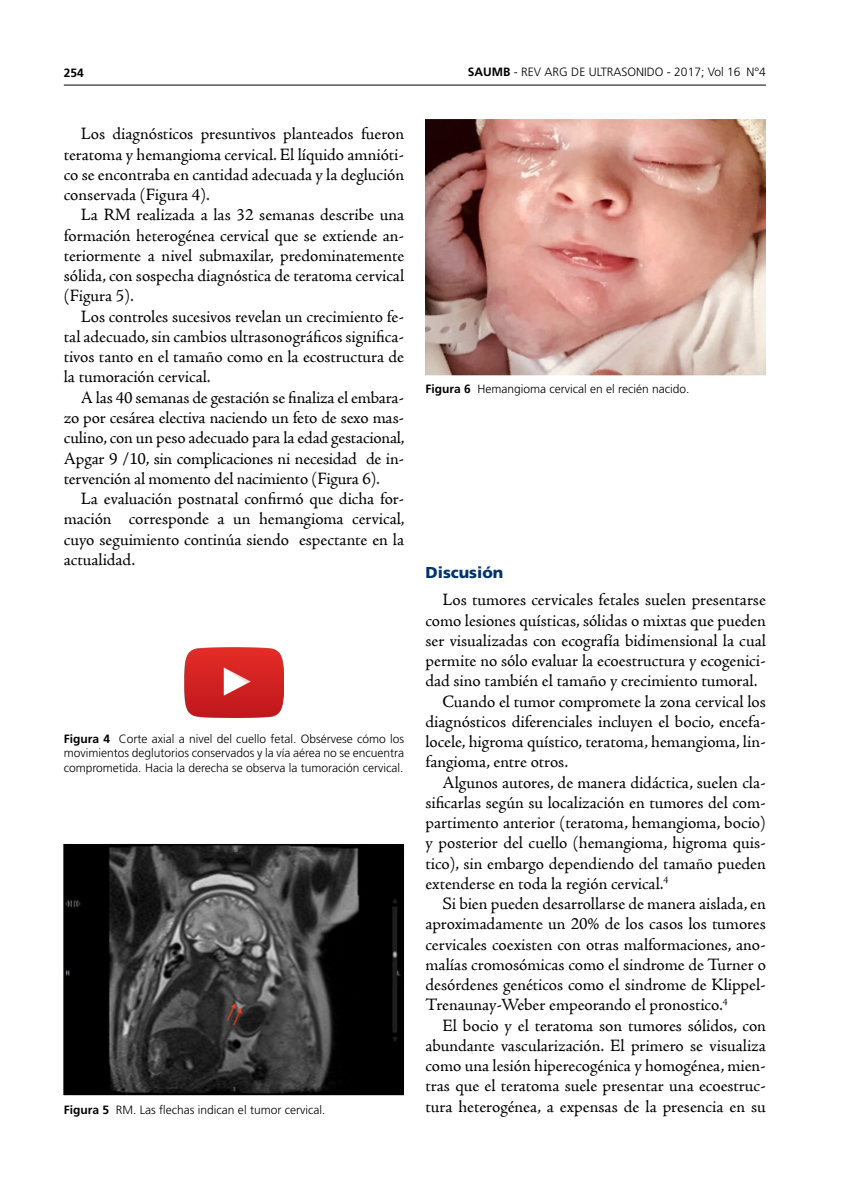
<style>
.page{position:relative;width:851px;height:1191px;background:#fff}
.page>*{position:absolute;margin:0;border:0;box-sizing:border-box;transform-origin:0 0}
.t1{font:17.25px/20.2px "Adobe Jenson Pro";color:#000;text-align:justify}
.t2{font:900 15.75px "Frutiger LT Std";color:#00346c}
.t3{font:300 12px/14.4px "Frutiger LT Std";color:#000;text-align:justify}
.t4{font:700 12px "Frutiger LT Std";color:#000}
.s1{font-weight:700}
</style>
<div class="page">
<hr style="left:64px;top:85px;width:701px;height:1px;background:#000">
<img style="left:184px;top:648px;width:100px;height:69px">
<img style="left:64px;top:844px;width:340px;height:252px">
<img style="left:425px;top:119px;width:340px;height:257px">
<p class="t4" style="left:64px;top:65px;width:22px">254</p>
<p class="t3" style="left:468px;top:65px;width:299px"><span class="s1">SAUMB</span> - Rev Arg de Ultrasonido - 2017; Vol 16 N°4</p>
<p class="t1" style="left:64px;top:124px;width:342px;text-indent:17px">Los diagnósticos presuntivos planteados fueron teratoma y hemangioma cervical. El líquido amnióti&shy;co se encontraba en cantidad adecuada y la deglución conservada (Figura 4).</p>
<p class="t1" style="left:64px;top:205px;width:342px;text-indent:17px">La RM realizada a las 32 semanas describe una formación heterogénea cervical que se extiende an&shy;teriormente a nivel submaxilar, predominatemente sólida, con sospecha diagnóstica de teratoma cervical (Figura 5).</p>
<p class="t1" style="left:64px;top:306px;width:342px;text-indent:17px">Los controles sucesivos revelan un crecimiento fe&shy;tal adecuado, sin cambios ultrasonográficos significa&shy;tivos tanto en el tamaño como en la ecostructura de la tumoración cervical.</p>
<p class="t1" style="left:64px;top:387px;width:342px;text-indent:17px">A las 40 semanas de gestación se finaliza el embara&shy;zo por cesárea electiva naciendo un feto de sexo mas&shy;culino, con un peso adecuado para la edad gestacional, Apgar 9 /10, sin complicaciones ni necesidad de in&shy;tervención al momento del nacimiento (Figura 6).</p>
<p class="t1" style="left:64px;top:489px;width:342px;text-indent:17px">La evaluación postnatal confirmó que dicha for&shy;mación corresponde a un hemangioma cervical, cuyo seguimiento continúa siendo espectante en la actualidad.</p>
<p class="t3" style="left:64px;top:731px;width:342px"><span class="s1">Figura 4</span> Corte axial a nivel del cuello fetal. Obsérvese cómo los movimientos deglutorios conservados y la vía aérea no se encuentra comprometida. Hacia la derecha se observa la tumoración cervical.</p>
<p class="t3" style="left:64px;top:1103px;width:263px"><span class="s1">Figura 5</span> RM. Las flechas indican el tumor cervical.</p>
<p class="t3" style="left:425px;top:382px;width:265px"><span class="s1">Figura 6</span> Hemangioma cervical en el recién nacido.</p>
<p class="t2" style="left:425px;top:562px;width:79px">Discusión</p>
<p class="t1" style="left:442px;top:590px;width:325px">Los tumores cervicales fetales suelen presentarse</p>
<p class="t1" style="left:425px;top:610px;width:342px">como lesiones quísticas, sólidas o mixtas que pueden</p>
<p class="t1" style="left:425px;top:630px;width:342px">ser visualizadas con ecografía bidimensional la cual</p>
<p class="t1" style="left:425px;top:651px;width:342px">permite no sólo evaluar la ecoestructura y ecogenici-</p>
<p class="t1" style="left:425px;top:671px;width:333px">dad sino también el tamaño y crecimiento tumoral.</p>
<p class="t1" style="left:442px;top:691px;width:325px">Cuando el tumor compromete la zona cervical los</p>
<p class="t1" style="left:425px;top:711px;width:342px">diagnósticos diferenciales incluyen el bocio, encefa-</p>
<p class="t1" style="left:425px;top:732px;width:342px">locele, higroma quístico, teratoma, hemangioma, lin-</p>
<p class="t1" style="left:425px;top:752px;width:144px">fangioma, entre otros.</p>
<p class="t1" style="left:442px;top:772px;width:325px">Algunos autores, de manera didáctica, suelen cla-</p>
<p class="t1" style="left:425px;top:792px;width:342px">sificarlas según su localización en tumores del com-</p>
<p class="t1" style="left:425px;top:813px;width:342px">partimento anterior (teratoma, hemangioma, bocio)</p>
<p class="t1" style="left:425px;top:833px;width:342px">y posterior del cuello (hemangioma, higroma quis-</p>
<p class="t1" style="left:425px;top:853px;width:342px">tico), sin embargo dependiendo del tamaño pueden</p>
<p class="t1" style="left:425px;top:873px;width:244px">extenderse en toda la región cervical.<sup>4</sup></p>
<p class="t1" style="left:442px;top:894px;width:325px">Si bien pueden desarrollarse de manera aislada, en</p>
<p class="t1" style="left:425px;top:914px;width:342px">aproximadamente un 20% de los casos los tumores</p>
<p class="t1" style="left:425px;top:934px;width:342px">cervicales coexisten con otras malformaciones, ano-</p>
<p class="t1" style="left:425px;top:954px;width:342px">malías cromosómicas como el sindrome de Turner o</p>
<p class="t1" style="left:425px;top:975px;width:342px">desórdenes genéticos como el sindrome de Klippel-</p>
<p class="t1" style="left:425px;top:995px;width:304px">Trenaunay-Weber empeorando el pronostico.<sup>4</sup></p>
<p class="t1" style="left:442px;top:1015px;width:325px">El bocio y el teratoma son tumores sólidos, con</p>
<p class="t1" style="left:425px;top:1035px;width:342px">abundante vascularización. El primero se visualiza</p>
<p class="t1" style="left:425px;top:1056px;width:342px">como una lesión hiperecogénica y homogénea, mien-</p>
<p class="t1" style="left:425px;top:1076px;width:342px">tras que el teratoma suele presentar una ecoestruc-</p>
<p class="t1" style="left:425px;top:1096px;width:342px">tura heterogénea, a expensas de la presencia en su</p>
</div>
